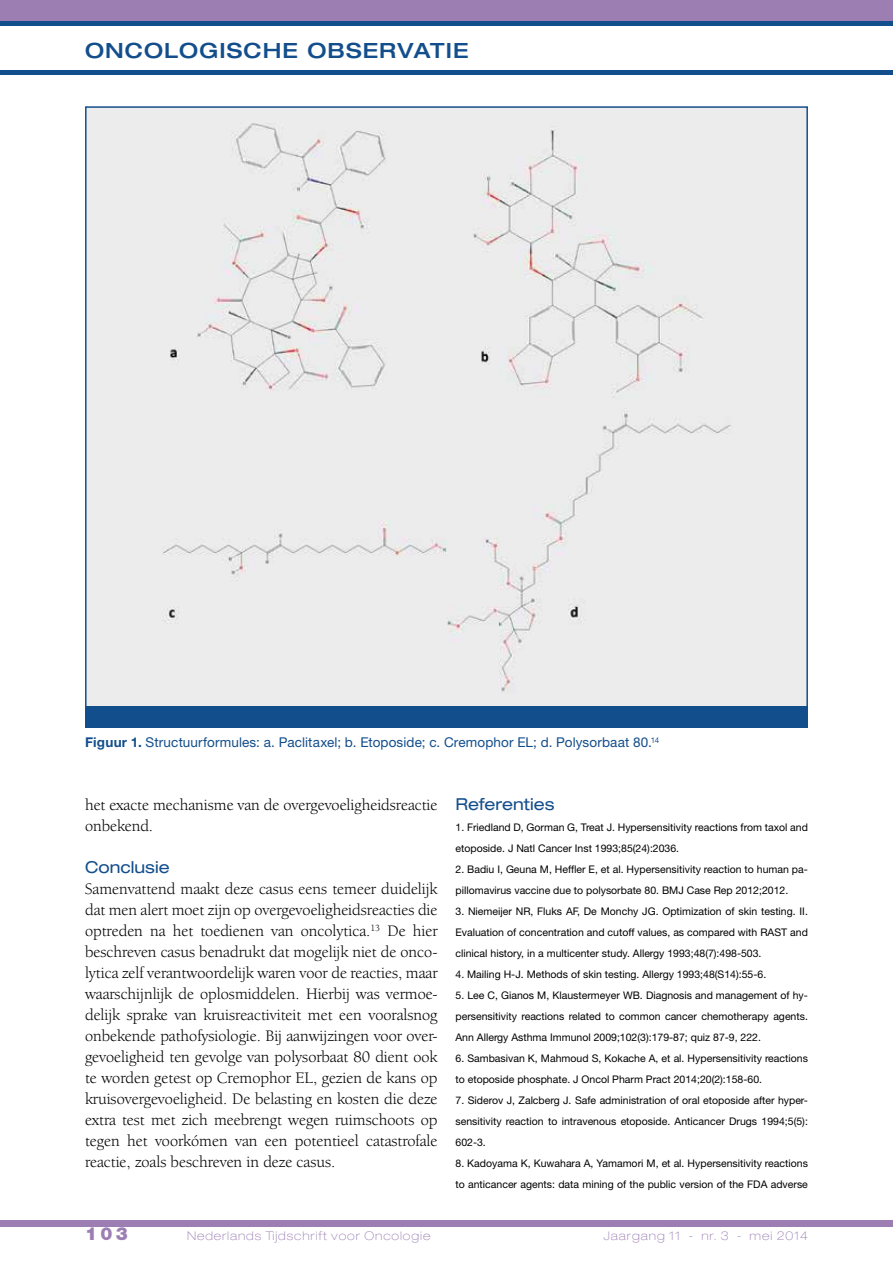
<style>
.page{position:relative;width:893px;height:1263px;background:#fff}
.page>*{position:absolute;margin:0;border:0;box-sizing:border-box;transform-origin:0 0}
.t1{font:500 expanded 21px "Helvetica Neue LT Std";letter-spacing:.05em;color:#134e8c}
.t2{font:900 18px "Helvetica Neue LT Std";color:#9c7eb3}
.t3{font:16.5px/21px "Berkeley Oldstyle IT Cby BT";color:#000}
.t4{font:expanded 16.5px "Helvetica Neue LT Std";color:#134e8c}
.t5{font:13.5px "Helvetica Neue LT Std";letter-spacing:.01em;color:#134e8c}
.t6{font:100 expanded 12px "Helvetica Neue LT Std";letter-spacing:.075em;color:#9c7eb3}
.t7{font:10.5px/21px "Helvetica Neue LT Std";color:#000}
.s1{font-weight:700}
</style>
<div class="page">
<div style="left:0;top:0;width:893px;height:23px;background:#9c7eb3"></div>
<div style="left:0;top:1220px;width:893px;height:7px;background:#9c7eb3"></div>
<hr style="left:0;top:70px;width:893px;height:4px;background:#134e8c">
<div style="left:0;top:21px;width:893px;height:5px;background:#134e8c"></div>
<div style="left:88px;top:109px;width:717px;height:597px;background:#ececec"></div>
<div style="left:85px;top:706px;width:723px;height:22px;background:#134e8c"></div>
<h1 class="t1" style="left:85px;top:37px;width:385px">ONCOLOGISCHE OBSERVATIE</h1>
<p class="t5" style="left:85px;top:734px;width:576px"><span class="s1">Figuur 1.</span> Structuurformules: a. Paclitaxel; b. Etoposide; c. Cremophor EL; d. Polysorbaat 80.<sup>14</sup></p>
<h3 class="t3" style="left:85px;top:794px;width:354px">het exacte mechanisme van de overgevoeligheidsreactie onbekend.</h3>
<h3 class="t4" style="left:85px;top:857px;width:86px">Conclusie</h3>
<p class="t3" style="left:85px;top:878px;width:354px;text-align:justify">Samenvattend maakt deze casus eens temeer duidelijk dat men alert moet zijn op overgevoeligheidsreacties die optreden na het toedienen van oncolytica.<sup>13</sup> De hier beschreven casus benadrukt dat mogelijk niet de onco&shy;lytica zelf verantwoordelijk waren voor de reacties, maar waarschijnlijk de oplosmiddelen. Hierbij was vermoe&shy;delijk sprake van kruisreactiviteit met een vooralsnog onbekende pathofysiologie. Bij aanwijzingen voor over&shy;gevoeligheid ten gevolge van polysorbaat 80 dient ook te worden getest op Cremophor EL, gezien de kans op kruisovergevoeligheid. De belasting en kosten die deze extra test met zich meebrengt wegen ruimschoots op tegen het voorkómen van een potentieel catastrofale reactie, zoals beschreven in deze casus.</p>
<h3 class="t4" style="left:455px;top:794px;width:101px">Referenties</h3>
<p class="t7" style="left:455px;top:817px;width:354px">1. Friedland D, Gorman G, Treat J. Hypersensitivity reactions from taxol and etoposide. J Natl Cancer Inst 1993;85(24):2036.</p>
<p class="t7" style="left:455px;top:859px;width:354px">2. Badiu I, Geuna M, Heffler E, et al. Hypersensitivity reaction to human pa&shy;pillomavirus vaccine due to polysorbate 80. BMJ Case Rep 2012;2012.</p>
<p class="t7" style="left:455px;top:901px;width:354px;text-align:justify">3. Niemeijer NR, Fluks AF, De Monchy JG. Optimization of skin testing. II.<br>Evaluation of concentration and cutoff values, as compared with RAST and clinical history, in a multicenter study. Allergy 1993;48(7):498-503.</p>
<p class="t7" style="left:455px;top:964px;width:312px">4. Mailing H-J. Methods of skin testing. Allergy 1993;48(S14):55-6.</p>
<p class="t7" style="left:455px;top:985px;width:354px;text-align:justify">5. Lee C, Gianos M, Klaustermeyer WB. Diagnosis and management of hy&shy;persensitivity reactions related to common cancer chemotherapy agents.<br>Ann Allergy Asthma Immunol 2009;102(3):179-87; quiz 87-9, 222.</p>
<p class="t7" style="left:455px;top:1048px;width:354px">6. Sambasivan K, Mahmoud S, Kokache A, et al. Hypersensitivity reactions to etoposide phosphate. J Oncol Pharm Pract 2014;20(2):158-60.</p>
<p class="t7" style="left:455px;top:1090px;width:354px;text-align:justify">7. Siderov J, Zalcberg J. Safe administration of oral etoposide after hyper&shy;sensitivity reaction to intravenous etoposide. Anticancer Drugs 1994;5(5):<br>602-3.</p>
<p class="t7" style="left:455px;top:1153px;width:354px">8. Kadoyama K, Kuwahara A, Yamamori M, et al. Hypersensitivity reactions to anticancer agents: data mining of the public version of the FDA adverse</p>
<h2 class="t2" style="left:85px;top:1222px;width:44px">103</h2>
<p class="t6" style="left:187px;top:1228px;width:245px">Nederlands Tijdschrift voor Oncologie</p>
<p class="t6" style="left:604px;top:1228px;width:206px">Jaargang 11 - nr. 3 - mei 2014</p>
</div>
